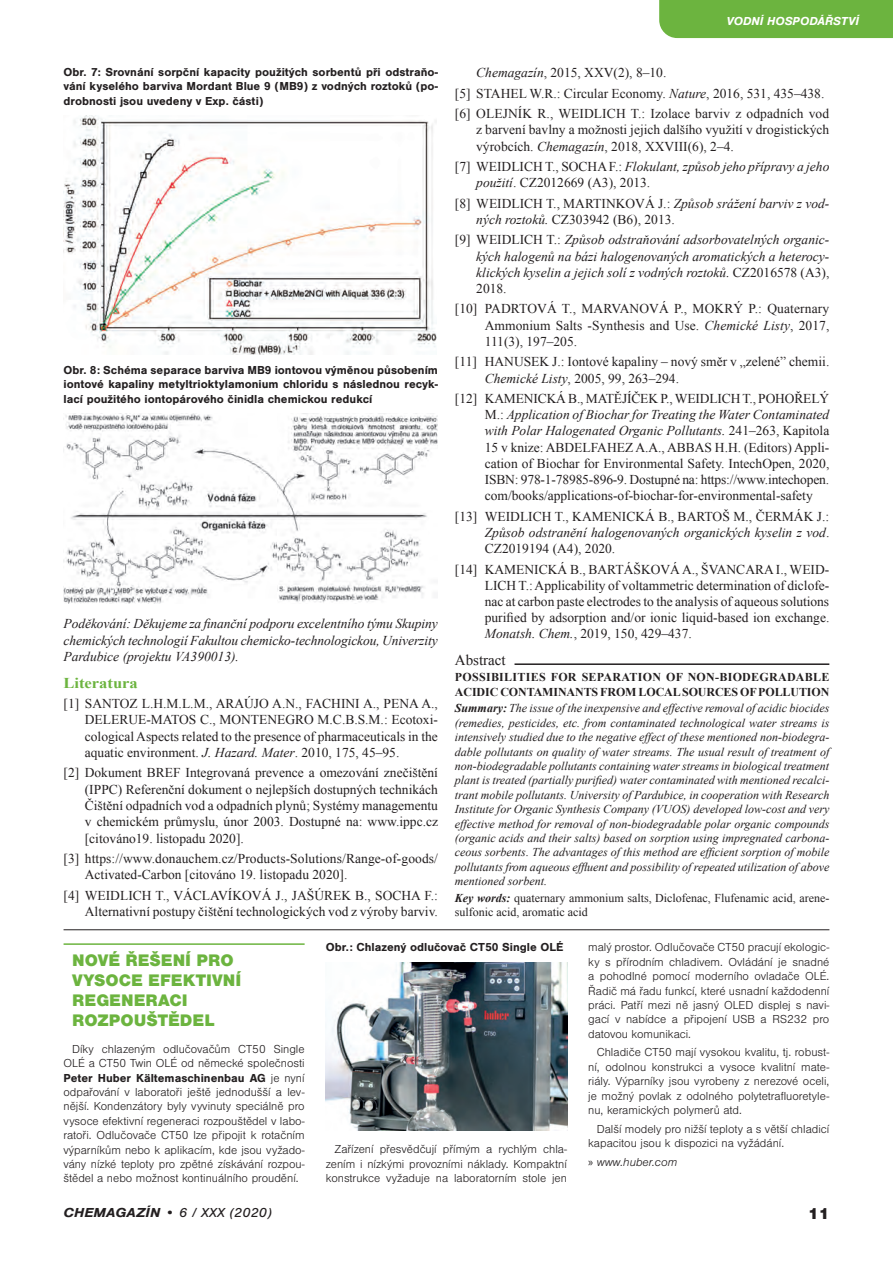
<style>
.page{position:relative;width:893px;height:1263px;background:#fff}
.page>*{position:absolute;margin:0;border:0;box-sizing:border-box;transform-origin:0 0}
.t1{font:900 17.4px/19.8px "Nimbus San";color:#6cb43f}
.t2{font:900 16.5px "Nimbus San";color:#231f20}
.t3{font:700 15px "Times New Roman";color:#6cb43f;scale:1.1 1}
.t4{font:15px "Times New Roman";color:#231f20}
.t5{font:13.5px/16.2px "Times New Roman";color:#231f20;text-align:justify}
.t6{font:italic 13.5px/16.2px "Times New Roman";color:#231f20;text-align:justify}
.t7{font:italic 13.5px "Nimbus San";color:#231f20;scale:1.1 1}
.t8{font:300 12px/14.4px "Nimbus San";color:#231f20;text-align:justify}
.t9{font:italic 12px/14.4px "Times New Roman";color:#231f20;text-align:justify}
.t10{font:700 12px/14.4px "Nimbus San";color:#231f20;text-align:justify}
.t11{font:700 12px/14.4px "Times New Roman";letter-spacing:-.01em;color:#231f20}
.t12{font:12px/14.4px "Times New Roman";color:#231f20}
.t13{font:italic 700 12px "Nimbus San";color:#fff}
.t14{font:italic 300 12px "Nimbus San";color:#231f20}
.s1{font-style:italic}
.s2{font-style:normal}
.s3{font-weight:700}
.s4{font-weight:700;font-style:italic}
.s5{font-family:"Myriad Pro";font-weight:400;font-style:normal}
</style>
<div class="page">
<img style="left:64px;top:116px;width:373px;height:239px">
<img style="left:64px;top:414px;width:374px;height:189px">
<hr style="left:514px;top:663px;width:315px;height:2px;background:#231f20">
<hr style="left:64px;top:943px;width:240px;height:1px;background:#6cb43f">
<img style="left:326px;top:962px;width:241px;height:168px">
<hr style="left:64px;top:929px;width:765px;height:1px;background:#231f20">
<div style="left:659px;top:0;width:234px;height:38px;background:#6cb43f"></div>
<p class="t13" style="left:726px;top:14px;width:134px">VODNÍ HOSPODÁŘSTVÍ</p>
<p class="t10" style="left:64px;top:65px;width:376px">Obr. 7: Srovnání sorpční kapacity použitých sorbentů při odstraňo&shy;vání kyselého barviva Mordant Blue 9 (MB9) z vodných roztoků (po&shy;drobnosti jsou uvedeny v Exp. části)</p>
<p class="t10" style="left:64px;top:362px;width:376px">Obr. 8: Schéma separace barviva MB9 iontovou výměnou působením iontové kapaliny metyltrioktylamonium chloridu s následnou recyk&shy;lací použitého iontopárového činidla chemickou redukcí</p>
<p class="t6" style="left:64px;top:615px;width:376px">Poděkování: Děkujeme za finanční podporu excelentního týmu Skupiny chemických technologií Fakultou chemicko-technologickou, Univerzity Pardubice (projektu VA390013).</p>
<p class="t3" style="left:64px;top:672px;width:69px">Literatura</p>
<p class="t5" style="left:85px;top:695px;width:354px;text-indent:-21px">[1] SANTOZ L.H.M.L.M., ARAÚJO A.N., FACHINI A., PENA A., DELERUE-MATOS C., MONTENEGRO M.C.B.S.M.: Ecotoxi&shy;cological Aspects related to the presence of pharmaceuticals in the aquatic environment. <span class="s1">J. Hazard. Mater</span>. 2010, 175, 45–95.</p>
<p class="t5" style="left:85px;top:764px;width:355px;text-indent:-21px">[2] Dokument BREF Integrovaná prevence a omezování znečištění (IPPC) Referenční dokument o nejlepších dostupných technikách Čištění odpadních vod a odpadních plynů; Systémy managementu v chemickém průmyslu, únor 2003. Dostupné na: www.ippc.cz [citováno19. listopadu 2020].</p>
<p class="t5" style="left:85px;top:850px;width:355px;text-indent:-21px">[3] https://www.donauchem.cz/Products-Solutions/Range-of-goods/<br>Activated-Carbon [citováno 19. listopadu 2020].</p>
<p class="t5" style="left:64px;top:887px;width:376px;text-align:right">[4] WEIDLICH T., VÁCLAVÍKOVÁ J., JAŠÚREK B., SOCHA F.:<br>Alternativní postupy čištění technologických vod z výroby barviv.</p>
<p class="t5" style="left:455px;top:62px;width:376px;line-height:20.4px;text-align:left;text-indent:21px"><span class="s1">Chemagazín</span>, 2015, XXV(2), 8–10.<br>[5] STAHEL W.R.: Circular Economy. <span class="s1">Nature</span>, 2016, 531, 435–438. [6] OLEJNÍK R., WEIDLICH T.: Izolace barviv z odpadních vod</p>
<p class="t5" style="left:476px;top:121px;width:354px">z barvení bavlny a možnosti jejich dalšího využití v drogistických výrobcích. <span class="s1">Chemagazín</span>, 2018, XXVIII(6), 2–4.</p>
<p class="t5" style="left:476px;top:158px;width:354px;text-indent:-21px">[7] WEIDLICH T., SOCHA F.: <span class="s1">Flokulant, způsob jeho přípravy a jeho použití</span>. CZ2012669 (A3), 2013.</p>
<p class="t5" style="left:476px;top:195px;width:354px;text-indent:-21px">[8] WEIDLICH T., MARTINKOVÁ J.: <span class="s1">Způsob srážení barviv z vod&shy;ných roztoků.</span> CZ303942 (B6), 2013.</p>
<p class="t6" style="left:476px;top:231px;width:354px;text-indent:-21px"><span class="s2">[9] WEIDLICH T.:</span> Způsob odstraňování adsorbovatelných organic&shy;kých halogenů na bázi halogenovaných aromatických a heterocy&shy;klických kyselin a jejich solí z vodných roztoků. <span class="s2">CZ2016578 (A3), 2018.</span></p>
<p class="t5" style="left:485px;top:300px;width:346px;text-indent:-30px">[10] PADRTOVÁ T., MARVANOVÁ P., MOKRÝ P.: Quaternary Ammonium Salts -Synthesis and Use. <span class="s1">Chemické Listy</span>, 2017, 111(3), 197–205.</p>
<p class="t5" style="left:485px;top:353px;width:346px;text-indent:-30px">[11] HANUSEK J.: Iontové kapaliny – nový směr v „zelené” chemii.<br><span class="s1">Chemické Listy</span>, 2005, 99, 263–294.</p>
<p class="t5" style="left:485px;top:390px;width:346px;text-indent:-30px">[12] KAMENICKÁ B., MATĚJÍČEK P., WEIDLICH T., POHOŘELÝ M.: <span class="s1">Application of Biochar for Treating the Water Contaminated with Polar Halogenated Organic Pollutants.</span> 241–263, Kapitola 15 v knize: ABDELFAHEZ A.A., ABBAS H.H. (Editors) Appli&shy;cation of Biochar for Environmental Safety. IntechOpen, 2020, ISBN: 978-1-78985-896-9. Dostupné na: https://www.intechopen. com/books/applications-of-biochar-for-environmental-safety</p>
<p class="t5" style="left:485px;top:508px;width:346px;text-indent:-30px">[13] WEIDLICH T., KAMENICKÁ B., BARTOŠ M., ČERMÁK J.:<br><span class="s1">Způsob odstranění halogenovaných organických kyselin z vod</span>.<br>CZ2019194 (A4), 2020.</p>
<p class="t5" style="left:485px;top:560px;width:346px;text-indent:-30px">[14] KAMENICKÁ B., BARTÁŠKOVÁ A., ŠVANCARA I., WEID-LICH T.: Applicability of voltammetric determination of diclofe&shy;nac at carbon paste electrodes to the analysis of aqueous solutions purified by adsorption and/or ionic liquid-based ion exchange.<br><span class="s1">Monatsh. Chem.</span>, 2019, 150, 429–437.</p>
<p class="t4" style="left:455px;top:650px;width:52px">Abstract</p>
<p class="t11" style="left:455px;top:670px;width:376px">POSSIBILITIES FOR SEPARATION OF NON-BIODEGRADABLE<br>ACIDIC CONTAMINANTS FROM LOCAL SOURCES OF POLLUTION</p>
<p class="t9" style="left:455px;top:701px;width:376px"><span class="s3">Summary:</span> The issue of the inexpensive and effective removal of acidic biocides (remedies, pesticides, etc. from contaminated technological water streams is intensively studied due to the negative effect of these mentioned non-biodegra&shy;dable pollutants on quality of water streams. The usual result of treatment of non-biodegradable pollutants containing water streams in biological treatment plant is treated (partially purified) water contaminated with mentioned recalci&shy;trant mobile pollutants. University of Pardubice, in cooperation with Research Institute for Organic Synthesis Company (VUOS) developed low-cost and very effective method for removal of non-biodegradable polar organic compounds (organic acids and their salts) based on sorption using impregnated carbona&shy;ceous sorbents. The advantages of this method are efficient sorption of mobile pollutants from aqueous effluent and possibility of repeated utilization of above mentioned sorbent.</p>
<p class="t12" style="left:455px;top:890px;width:376px"><span class="s4">Key words:</span> quaternary ammonium salts, Diclofenac, Flufenamic acid, arene&shy;sulfonic acid, aromatic acid</p>
<p class="t1" style="left:72px;top:950px;width:171px">NOVÉ ŘEŠENÍ PRO<br>VYSOCE EFEKTIVNÍ<br>REGENERACI<br>ROZPOUŠTĚDEL</p>
<p class="t8" style="left:64px;top:1041px;width:242px;text-indent:9px">Díky chlazeným odlučovačům CT50 Single OLÉ a CT50 Twin OLÉ od německé společnosti <span class="s3">Peter Huber Kältemaschinenbau AG</span> je nyní odpařování v laboratoři ještě jednodušší a lev&shy;nější. Kondenzátory byly vyvinuty speciálně pro vysoce efektivní regeneraci rozpouštědel v labo&shy;ratoři. Odlučovače CT50 lze připojit k rotačním výparníkům nebo k aplikacím, kde jsou vyžado&shy;vány nízké teploty pro zpětné získávání rozpou&shy;štědel a nebo možnost kontinuálního proudění.</p>
<p class="t10" style="left:326px;top:940px;width:239px">Obr.: Chlazený odlučovač CT50 Single OLÉ</p>
<p class="t8" style="left:326px;top:1142px;width:242px;text-indent:9px">Zařízení přesvědčují přímým a rychlým chla&shy;zením i nízkými provozními náklady. Kompaktní konstrukce vyžaduje na laboratorním stole jen</p>
<p class="t8" style="left:588px;top:940px;width:243px">malý prostor. Odlučovače CT50 pracují ekologic&shy;ky s přírodním chladivem. Ovládání je snadné a pohodlné pomocí moderního ovladače OLÉ.<br>Řadič má řadu funkcí, které usnadní každodenní práci. Patří mezi ně jasný OLED displej s navi&shy;gací v nabídce a připojení USB a RS232 pro datovou komunikaci.</p>
<p class="t8" style="left:588px;top:1045px;width:242px;text-indent:9px">Chladiče CT50 mají vysokou kvalitu, tj. robust&shy;ní, odolnou konstrukci a vysoce kvalitní mate&shy;riály. Výparníky jsou vyrobeny z nerezové oceli, je možný povlak z odolného polytetrafluoretyle&shy;nu, keramických polymerů atd.</p>
<p class="t8" style="left:588px;top:1121px;width:242px;text-indent:9px">Další modely pro nižší teploty a s větší chladicí kapacitou jsou k dispozici na vyžádání.</p>
<p class="t14" style="left:588px;top:1155px;width:91px"><span class="s5">»</span> www.huber.com</p>
<p class="t7" style="left:64px;top:1204px;width:191px"><span class="s3">CHEMAGAZÍN</span> • 6 / XXX (2020)</p>
<p class="t2" style="left:807px;top:1203px;width:23px">11</p>
</div>
